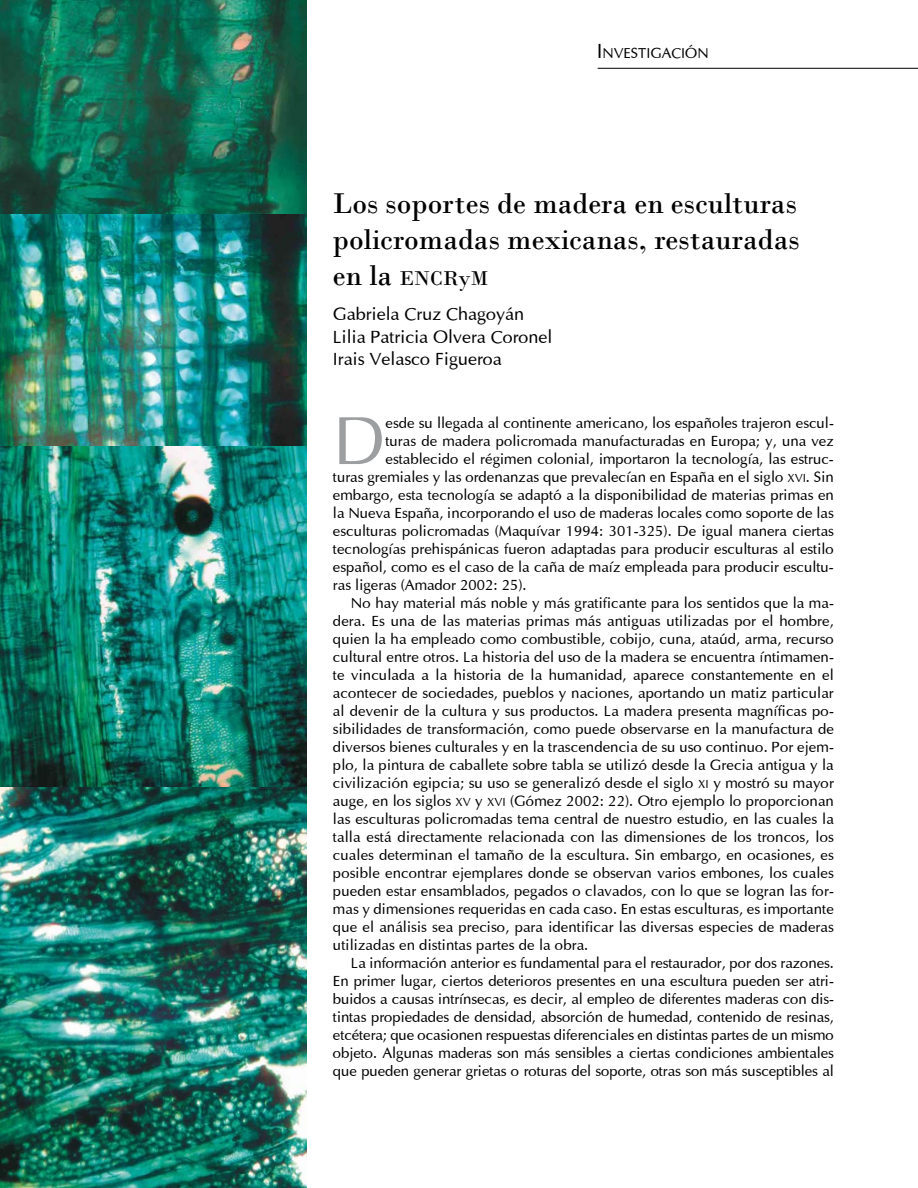
<style>
.page{position:relative;width:918px;height:1188px;background:#fff}
.page>*{position:absolute;margin:0;border:0;box-sizing:border-box;transform-origin:0 0}
.t1{font:67.95px "Optima";color:#9c9e9f}
.t2{font:30px/36px "Bodoni";color:#000}
.t3{font:21px "Bodoni";color:#000}
.t4{font:18px/22.5px "Optima";color:#000}
.t5{font:15px "Optima";letter-spacing:.005em;color:#000}
.t6{font:14.7px "Optima";color:#000}
.s1{font-size:21px}
.s2{font-size:30px}
.s3{font-size:22.5px}
.s4{font-size:12px}
</style>
<div class="page">
<hr style="left:598px;top:68px;width:320px;height:1px;background:#000">
<img style="left:0;top:0;width:307px;height:447px">
<img style="left:0;top:447px;width:307px;height:340px">
<img style="left:0;top:787px;width:307px;height:401px">
<p class="t6" style="left:597px;top:44px;width:114px"><span class="s1">I</span> NVESTIGACIÓN</p>
<p class="t2" style="left:333px;top:185px;width:468px">Los soportes de madera en esculturas policromadas mexicanas, restauradas</p>
<p class="t3" style="left:333px;top:266px;width:157px"><span class="s2">en la</span> ENCR<span class="s3">y</span>M</p>
<p class="t4" style="left:333px;top:303px;width:221px">Gabriela Cruz Chagoyán<br>Lilia Patricia Olvera Coronel<br>Irais Velasco Figueroa</p>
<p class="t1" style="left:333px;top:400px;width:54px">D</p>
<p class="t5" style="left:386px;top:414px;width:450px">esde su llegada al continente americano, los españoles trajeron escul-</p>
<p class="t5" style="left:386px;top:432px;width:450px">turas de madera policromada manufacturadas en Europa; y, una vez</p>
<p class="t5" style="left:386px;top:450px;width:450px">establecido el régimen colonial, importaron la tecnología, las estruc-</p>
<p class="t5" style="left:333px;top:468px;width:502px">turas gremiales y las ordenanzas que prevalecían en España en el siglo <span class="s4">XVI</span>. Sin</p>
<p class="t5" style="left:333px;top:486px;width:502px">embargo, esta tecnología se adaptó a la disponibilidad de materias primas en</p>
<p class="t5" style="left:333px;top:504px;width:502px">la Nueva España, incorporando el uso de maderas locales como soporte de las</p>
<p class="t5" style="left:333px;top:522px;width:502px">esculturas policromadas (Maquívar 1994: 301-325). De igual manera ciertas</p>
<p class="t5" style="left:333px;top:540px;width:502px">tecnologías prehispánicas fueron adaptadas para producir esculturas al estilo</p>
<p class="t5" style="left:333px;top:558px;width:502px">español, como es el caso de la caña de maíz empleada para producir escultu-</p>
<p class="t5" style="left:333px;top:576px;width:195px">ras ligeras (Amador 2002: 25).</p>
<p class="t5" style="left:351px;top:594px;width:484px">No hay material más noble y más gratificante para los sentidos que la ma-</p>
<p class="t5" style="left:333px;top:612px;width:502px">dera. Es una de las materias primas más antiguas utilizadas por el hombre,</p>
<p class="t5" style="left:333px;top:630px;width:502px">quien la ha empleado como combustible, cobijo, cuna, ataúd, arma, recurso</p>
<p class="t5" style="left:333px;top:648px;width:502px">cultural entre otros. La historia del uso de la madera se encuentra íntimamen-</p>
<p class="t5" style="left:333px;top:666px;width:502px">te vinculada a la historia de la humanidad, aparece constantemente en el</p>
<p class="t5" style="left:333px;top:684px;width:502px">acontecer de sociedades, pueblos y naciones, aportando un matiz particular</p>
<p class="t5" style="left:333px;top:702px;width:502px">al devenir de la cultura y sus productos. La madera presenta magníficas po-</p>
<p class="t5" style="left:333px;top:720px;width:502px">sibilidades de transformación, como puede observarse en la manufactura de</p>
<p class="t5" style="left:333px;top:738px;width:502px">diversos bienes culturales y en la trascendencia de su uso continuo. Por ejem-</p>
<p class="t5" style="left:333px;top:756px;width:502px">plo, la pintura de caballete sobre tabla se utilizó desde la Grecia antigua y la</p>
<p class="t5" style="left:333px;top:774px;width:502px">civilización egipcia; su uso se generalizó desde el siglo <span class="s4">XI</span> y mostró su mayor</p>
<p class="t5" style="left:333px;top:792px;width:502px">auge, en los siglos <span class="s4">XV</span> y <span class="s4">XVI</span> (Gómez 2002: 22). Otro ejemplo lo proporcionan</p>
<p class="t5" style="left:333px;top:810px;width:502px">las esculturas policromadas tema central de nuestro estudio, en las cuales la</p>
<p class="t5" style="left:333px;top:828px;width:502px">talla está directamente relacionada con las dimensiones de los troncos, los</p>
<p class="t5" style="left:333px;top:846px;width:502px">cuales determinan el tamaño de la escultura. Sin embargo, en ocasiones, es</p>
<p class="t5" style="left:333px;top:864px;width:502px">posible encontrar ejemplares donde se observan varios embones, los cuales</p>
<p class="t5" style="left:333px;top:882px;width:502px">pueden estar ensamblados, pegados o clavados, con lo que se logran las for-</p>
<p class="t5" style="left:333px;top:900px;width:502px">mas y dimensiones requeridas en cada caso. En estas esculturas, es importante</p>
<p class="t5" style="left:333px;top:918px;width:502px">que el análisis sea preciso, para identificar las diversas especies de maderas</p>
<p class="t5" style="left:333px;top:936px;width:257px">utilizadas en distintas partes de la obra.</p>
<p class="t5" style="left:351px;top:954px;width:485px">La información anterior es fundamental para el restaurador, por dos razones.</p>
<p class="t5" style="left:333px;top:972px;width:502px">En primer lugar, ciertos deterioros presentes en una escultura pueden ser atri-</p>
<p class="t5" style="left:333px;top:990px;width:502px">buidos a causas intrínsecas, es decir, al empleo de diferentes maderas con dis-</p>
<p class="t5" style="left:333px;top:1008px;width:502px">tintas propiedades de densidad, absorción de humedad, contenido de resinas,</p>
<p class="t5" style="left:333px;top:1026px;width:502px">etcétera; que ocasionen respuestas diferenciales en distintas partes de un mismo</p>
<p class="t5" style="left:333px;top:1044px;width:502px">objeto. Algunas maderas son más sensibles a ciertas condiciones ambientales</p>
<p class="t5" style="left:333px;top:1062px;width:502px">que pueden generar grietas o roturas del soporte, otras son más susceptibles al</p>
</div>
